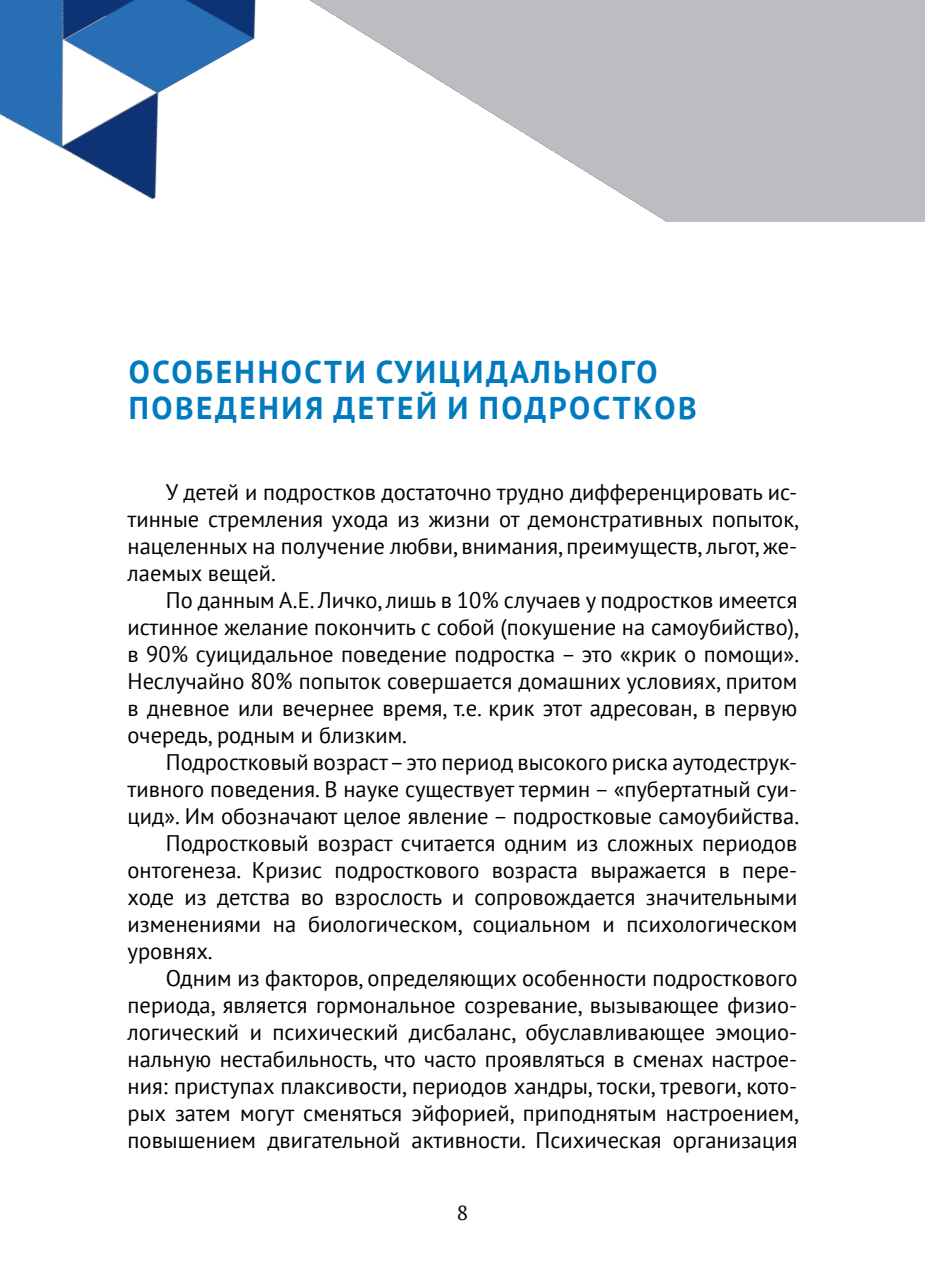
<style>
.page{position:relative;width:925px;height:1276px;background:#fff}
.page>*{position:absolute;margin:0;border:0;box-sizing:border-box;transform-origin:0 0}
.t1{font:700 31.5px/36px "PT Sans";letter-spacing:.08em;color:#007bbf}
.t2{font:22.5px/27px "PT Sans";color:#000;text-align:justify}
.t3{font:20.25px "PT Serif";color:#000}
</style>
<div class="page">
<img style="left:0;top:0;width:925px;height:221px">
<h1 class="t1" style="left:129px;top:353px;width:569px">Особенности суицидального поведения детей и подростков</h1>
<p class="t2" style="left:128px;top:478px;width:673px;text-indent:38px">У детей и подростков достаточно трудно дифференцировать ис&shy;тинные стремления ухода из жизни от демонстративных попыток, нацеленных на получение любви, внимания, преимуществ, льгот, же&shy;лаемых вещей.</p>
<p class="t2" style="left:128px;top:586px;width:673px;text-indent:38px">По данным А.Е. Личко, лишь в 10% случаев у подростков имеется истинное желание покончить с собой (покушение на самоубийство), в 90% суицидальное поведение подростка – это «крик о помощи».<br>Неслучайно 80% попыток совершается домашних условиях, притом в дневное или вечернее время, т.е. крик этот адресован, в первую очередь, родным и близким.</p>
<p class="t2" style="left:166px;top:748px;width:633px">Подростковый возраст – это период высокого риска аутодеструк-</p>
<p class="t2" style="left:128px;top:775px;width:671px">тивного поведения. В науке существует термин – «пубертатный суи-</p>
<p class="t2" style="left:128px;top:802px;width:673px">цид». Им обозначают целое явление – подростковые самоубийства.</p>
<p class="t2" style="left:166px;top:829px;width:633px">Подростковый возраст считается одним из сложных периодов</p>
<p class="t2" style="left:128px;top:856px;width:671px">онтогенеза. Кризис подросткового возраста выражается в пере-</p>
<p class="t2" style="left:128px;top:883px;width:671px">ходе из детства во взрослость и сопровождается значительными</p>
<p class="t2" style="left:128px;top:910px;width:671px">изменениями на биологическом, социальном и психологическом</p>
<p class="t2" style="left:128px;top:937px;width:87px">уровнях.</p>
<p class="t2" style="left:166px;top:964px;width:633px">Одним из факторов, определяющих особенности подросткового</p>
<p class="t2" style="left:128px;top:991px;width:671px">периода, является гормональное созревание, вызывающее физио-</p>
<p class="t2" style="left:128px;top:1018px;width:671px">логический и психический дисбаланс, обуславливающее эмоцио-</p>
<p class="t2" style="left:128px;top:1045px;width:671px">нальную нестабильность, что часто проявляться в сменах настрое-</p>
<p class="t2" style="left:128px;top:1072px;width:671px">ния: приступах плаксивости, периодов хандры, тоски, тревоги, кото-</p>
<p class="t2" style="left:128px;top:1099px;width:673px">рых затем могут сменяться эйфорией, приподнятым настроением,</p>
<p class="t2" style="left:128px;top:1126px;width:671px">повышением двигательной активности. Психическая организация</p>
<p class="t3" style="left:457px;top:1199px;width:12px">8</p>
</div>
